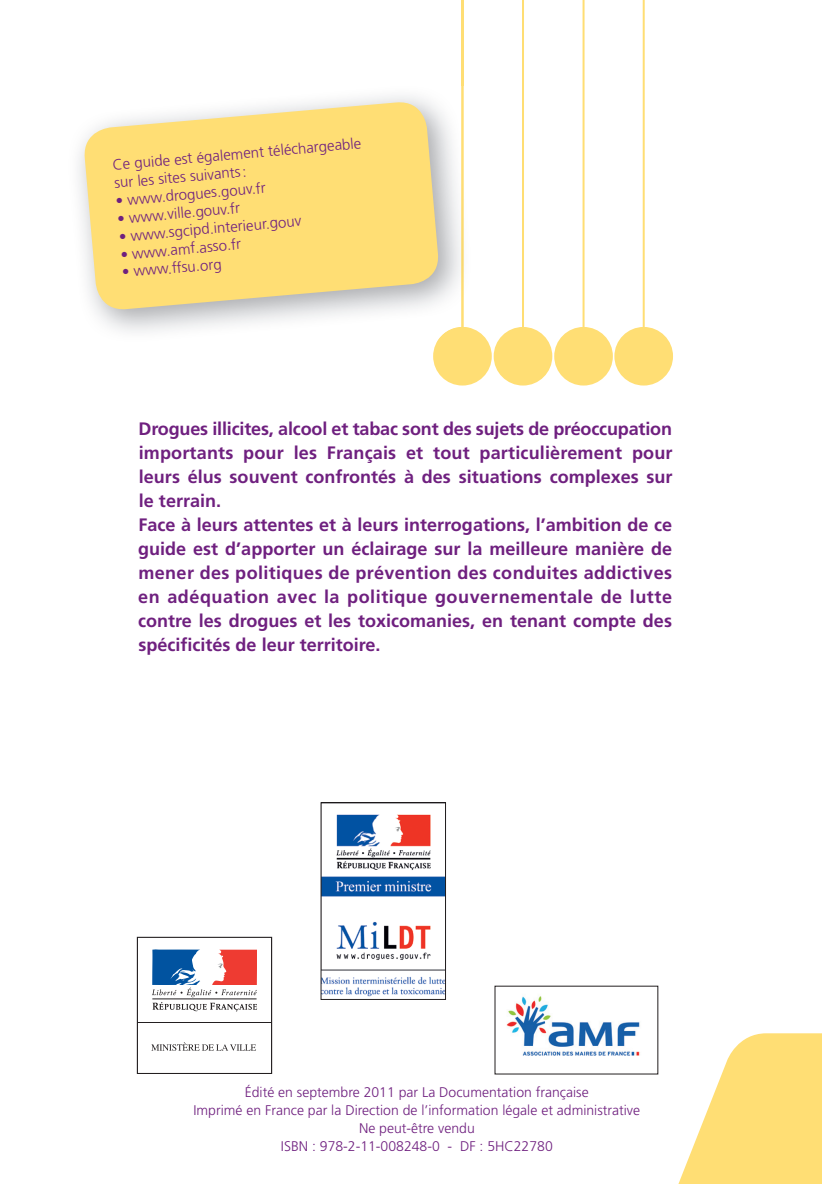
<style>
.page{position:relative;width:822px;height:1184px;background:#fff}
.page>*{position:absolute;margin:0;border:0;box-sizing:border-box;transform-origin:0 0}
.t1{font:700 18px/24px "Frutiger LT Std";color:#6f207f}
.t2{font:300 15px/18px "Frutiger LT Std";color:#6f207f}
.t3{font:300 14px/18px "Frutiger LT Std";color:#6f207f;text-align:center}
</style>
<div class="page">
<hr style="left:642px;top:0;width:2px;height:346px;background:#ffde74">
<hr style="left:582px;top:0;width:2px;height:346px;background:#ffde74">
<hr style="left:521px;top:0;width:2px;height:346px;background:#ffde74">
<hr style="left:461px;top:0;width:2px;height:346px;background:#ffde74">
<div style="left:433px;top:327px;width:58px;height:58px;background:#ffde74;border-radius:50%"></div>
<div style="left:493px;top:327px;width:59px;height:58px;background:#ffde74;border-radius:50%"></div>
<div style="left:554px;top:327px;width:58px;height:58px;background:#ffde74;border-radius:50%"></div>
<div style="left:614px;top:327px;width:58px;height:58px;background:#ffde74;border-radius:50%"></div>
<img style="left:461px;top:86px;width:2px;height:241px">
<img style="left:437px;top:327px;width:33px;height:15px">
<svg style="left:82px;top:100px;width:358px;height:212px;background:#fadf88"></svg>
<img style="left:322px;top:814px;width:121px;height:183px">
<div style="left:320px;top:802px;width:125px;height:198px;border:1px solid #231f20"></div>
<img style="left:506px;top:996px;width:134px;height:60px">
<svg style="left:139px;top:949px;width:131px;height:102px"></svg>
<div style="left:137px;top:937px;width:135px;height:137px;border:1px solid #231f20"></div>
<svg style="left:658px;top:1033px;width:164px;height:151px"></svg>
<p class="t2" style="left:112px;top:156px;width:251px;rotate:-5deg">Ce guide est également téléchargeable sur les sites suivants :</p>
<p class="t2" style="left:115px;top:192px;width:152px;rotate:-5deg">• www.drogues.gouv.fr</p>
<p class="t2" style="left:117px;top:210px;width:125px;rotate:-5deg">• www.ville.gouv.fr</p>
<p class="t2" style="left:118px;top:228px;width:184px;rotate:-5deg">• www.sgcipd.interieur.gouv</p>
<p class="t2" style="left:120px;top:246px;width:122px;rotate:-5deg">• www.amf.asso.fr</p>
<p class="t2" style="left:121px;top:264px;width:101px;rotate:-5deg">• www.ffsu.org</p>
<p class="t1" style="left:138px;top:417px;width:535px">Drogues illicites, alcool et tabac sont des sujets de préoccupation importants pour les Français et tout particulièrement pour leurs élus souvent confrontés à des situations complexes sur le terrain.<br>Face à leurs attentes et à leurs interrogations, l’ambition de ce guide est d’apporter un éclairage sur la meilleure manière de mener des politiques de prévention des conduites addictives en adéquation avec la politique gouvernementale de lutte contre les drogues et les toxicomanies, en tenant compte des spécificités de leur territoire.</p>
<p class="t3" style="left:193px;top:1084px;width:448px">Édité en septembre 2011 par La Documentation française<br>Imprimé en France par la Direction de l’information légale et administrative Ne peut-être vendu<br>ISBN : 978-2-11-008248-0 - DF : 5HC22780</p>
</div>
